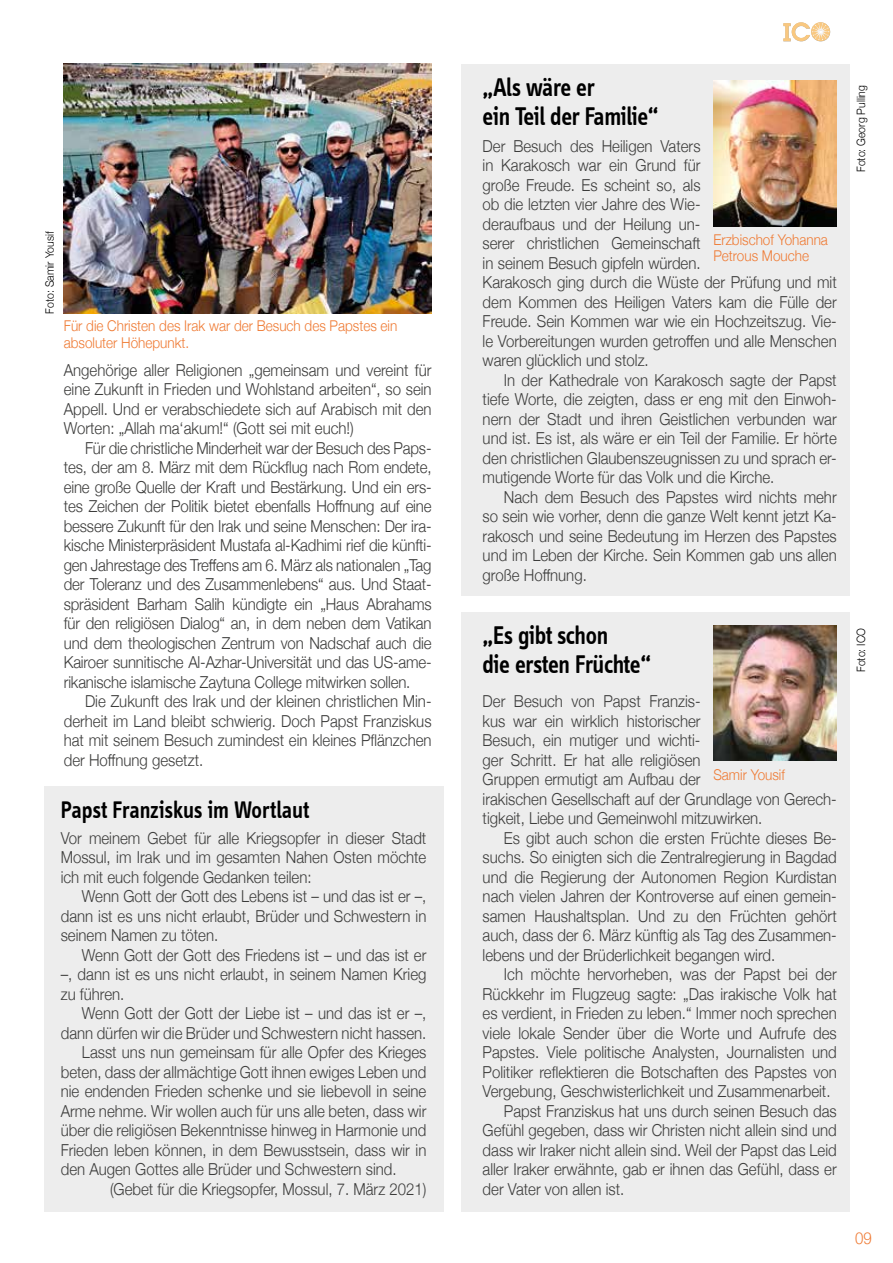
<style>
.page{position:relative;width:893px;height:1263px;background:#fff}
.page>*{position:absolute;margin:0;border:0;box-sizing:border-box;transform-origin:0 0}
.t1{font:600 26.4px/28.8px "Info Disp";letter-spacing:-.015em;color:#000;scale:.91 1}
.t2{font:600 24.75px "Info Disp";letter-spacing:-.01em;color:#000;scale:.91 1}
.t3{font:300 16.5px/19.5px "Helvetica Neue";color:#3c3c3b;text-align:justify;scale:.91 1}
.t4{font:300 16.5px "Helvetica Neue";color:#ef7a33;scale:.91 1}
.t5{font:300 14.85px/16.2px "Helvetica Neue";color:#ef7a33;scale:.91 1}
.t6{font:300 11.55px "Helvetica Neue";color:#000;scale:.91 1}
</style>
<div class="page">
<svg style="left:783px;top:22px;width:47px;height:19px"></svg>
<div style="left:461px;top:612px;width:388px;height:600px;background:#ededed"></div>
<img style="left:713px;top:626px;width:124px;height:135px">
<div style="left:461px;top:64px;width:388px;height:531px;background:#ededed"></div>
<img style="left:713px;top:81px;width:124px;height:146px">
<div style="left:44px;top:787px;width:399px;height:425px;background:#ededed"></div>
<img style="left:64px;top:64px;width:368px;height:250px">
<p class="t6" style="left:40px;top:314px;width:92px;rotate:-90deg">Foto: Samir Yousif</p>
<p class="t5" style="left:64px;top:317px;width:368px">Für die Christen des Irak war der Besuch des Papstes ein absoluter Höhepunkt.</p>
<p class="t3" style="left:64px;top:359px;width:406px">Angehörige aller Religionen „gemeinsam und vereint für eine Zukunft in Frieden und Wohlstand arbeiten“, so sein Appell. Und er verabschiedete sich auf Arabisch mit den Worten: „Allah ma‘akum!“ (Gott sei mit euch!)</p>
<p class="t3" style="left:64px;top:437px;width:406px;text-indent:21px">Für die christliche Minderheit war der Besuch des Paps&shy;tes, der am 8. März mit dem Rückflug nach Rom endete, eine große Quelle der Kraft und Bestärkung. Und ein ers&shy;tes Zeichen der Politik bietet ebenfalls Hoffnung auf eine bessere Zukunft für den Irak und seine Menschen: Der ira&shy;kische Ministerpräsident Mustafa al-Kadhimi rief die künfti&shy;gen Jahrestage des Treffens am 6. März als nationalen „Tag der Toleranz und des Zusammenlebens“ aus. Und Staat&shy;spräsident Barham Salih kündigte ein „Haus Abrahams für den religiösen Dialog“ an, in dem neben dem Vatikan und dem theologischen Zentrum von Nadschaf auch die Kairoer sunnitische Al-Azhar-Universität und das US-ame&shy;rikanische islamische Zaytuna College mitwirken sollen.</p>
<p class="t3" style="left:64px;top:690px;width:406px;text-indent:21px">Die Zukunft des Irak und der kleinen christlichen Min&shy;derheit im Land bleibt schwierig. Doch Papst Franziskus hat mit seinem Besuch zumindest ein kleines Pflänzchen der Hoffnung gesetzt.</p>
<h2 class="t2" style="left:61px;top:795px;width:275px">Papst Franziskus im Wortlaut</h2>
<p class="t3" style="left:61px;top:827px;width:403px">Vor meinem Gebet für alle Kriegsopfer in dieser Stadt Mossul, im Irak und im gesamten Nahen Osten möchte ich mit euch folgende Gedanken teilen:</p>
<p class="t3" style="left:61px;top:885px;width:403px;text-indent:21px">Wenn Gott der Gott des Lebens ist – und das ist er –, dann ist es uns nicht erlaubt, Brüder und Schwestern in seinem Namen zu töten.</p>
<p class="t3" style="left:61px;top:944px;width:403px;text-indent:21px">Wenn Gott der Gott des Friedens ist – und das ist er –, dann ist es uns nicht erlaubt, in seinem Namen Krieg zu führen.</p>
<p class="t3" style="left:82px;top:1002px;width:380px">Wenn Gott der Gott der Liebe ist – und das ist er –,</p>
<p class="t3" style="left:61px;top:1022px;width:403px">dann dürfen wir die Brüder und Schwestern nicht hassen.</p>
<p class="t3" style="left:82px;top:1041px;width:380px">Lasst uns nun gemeinsam für alle Opfer des Krieges</p>
<p class="t3" style="left:61px;top:1061px;width:403px">beten, dass der allmächtige Gott ihnen ewiges Leben und</p>
<p class="t3" style="left:61px;top:1080px;width:403px">nie endenden Frieden schenke und sie liebevoll in seine</p>
<p class="t3" style="left:61px;top:1100px;width:403px">Arme nehme. Wir wollen auch für uns alle beten, dass wir</p>
<p class="t3" style="left:61px;top:1119px;width:403px">über die religiösen Bekenntnisse hinweg in Harmonie und</p>
<p class="t3" style="left:61px;top:1139px;width:403px">Frieden leben können, in dem Bewusstsein, dass wir in</p>
<p class="t3" style="left:61px;top:1158px;width:371px">den Augen Gottes alle Brüder und Schwestern sind.</p>
<p class="t3" style="left:110px;top:1178px;width:349px">(Gebet für die Kriegsopfer, Mossul, 7. März 2021)</p>
<h1 class="t1" style="left:483px;top:73px;width:195px">„Als wäre er<br>ein Teil der Familie“</h1>
<p class="t3" style="left:483px;top:135px;width:391px;text-align:left">Der Besuch des Heiligen Vaters<br>in Karakosch war ein Grund für<br>große Freude. Es scheint so, als<br>ob die letzten vier Jahre des Wie-<br>deraufbaus und der Heilung un-<br>serer christlichen Gemeinschaft<br>in seinem Besuch gipfeln würden.<br>Karakosch ging durch die Wüste der Prüfung und mit dem Kommen des Heiligen Vaters kam die Fülle der Freude. Sein Kommen war wie ein Hochzeitszug. Vie&shy;le Vorbereitungen wurden getroffen und alle Menschen waren glücklich und stolz.</p>
<p class="t3" style="left:483px;top:369px;width:391px;text-indent:21px">In der Kathedrale von Karakosch sagte der Papst tiefe Worte, die zeigten, dass er eng mit den Einwoh&shy;nern der Stadt und ihren Geistlichen verbunden war und ist. Es ist, als wäre er ein Teil der Familie. Er hörte den christlichen Glaubenszeugnissen zu und sprach er&shy;mutigende Worte für das Volk und die Kirche.</p>
<p class="t3" style="left:483px;top:486px;width:391px;text-indent:21px">Nach dem Besuch des Papstes wird nichts mehr so sein wie vorher, denn die ganze Welt kennt jetzt Ka&shy;rakosch und seine Bedeutung im Herzen des Papstes und im Leben der Kirche. Sein Kommen gab uns allen große Hoffnung.</p>
<p class="t5" style="left:713px;top:230px;width:127px">Erzbischof Yohanna<br>Petrous Mouche</p>
<h1 class="t1" style="left:483px;top:621px;width:187px">„Es gibt schon<br>die ersten Früchte“</h1>
<p class="t3" style="left:483px;top:690px;width:391px;text-align:left">Der Besuch von Papst Franzis-<br>kus war ein wirklich historischer<br>Besuch, ein mutiger und wichti-<br>ger Schritt. Er hat alle religiösen<br>Gruppen ermutigt am Aufbau der<br>irakischen Gesellschaft auf der Grundlage von Gerech&shy;tigkeit, Liebe und Gemeinwohl mitzuwirken.</p>
<p class="t3" style="left:483px;top:827px;width:391px;text-indent:21px">Es gibt auch schon die ersten Früchte dieses Be&shy;suchs. So einigten sich die Zentralregierung in Bagdad und die Regierung der Autonomen Region Kurdistan nach vielen Jahren der Kontroverse auf einen gemein&shy;samen Haushaltsplan. Und zu den Früchten gehört auch, dass der 6. März künftig als Tag des Zusammen&shy;lebens und der Brüderlichkeit begangen wird.</p>
<p class="t3" style="left:504px;top:963px;width:367px">Ich möchte hervorheben, was der Papst bei der</p>
<p class="t3" style="left:483px;top:983px;width:391px">Rückkehr im Flugzeug sagte: „Das irakische Volk hat</p>
<p class="t3" style="left:483px;top:1002px;width:391px">es verdient, in Frieden zu leben.“ Immer noch sprechen</p>
<p class="t3" style="left:483px;top:1022px;width:391px">viele lokale Sender über die Worte und Aufrufe des</p>
<p class="t3" style="left:483px;top:1041px;width:391px">Papstes. Viele politische Analysten, Journalisten und</p>
<p class="t3" style="left:483px;top:1061px;width:391px">Politiker reflektieren die Botschaften des Papstes von</p>
<p class="t3" style="left:483px;top:1080px;width:384px">Vergebung, Geschwisterlichkeit und Zusammenarbeit.</p>
<p class="t3" style="left:504px;top:1100px;width:367px">Papst Franziskus hat uns durch seinen Besuch das</p>
<p class="t3" style="left:483px;top:1119px;width:391px">Gefühl gegeben, dass wir Christen nicht allein sind und</p>
<p class="t3" style="left:483px;top:1139px;width:391px">dass wir Iraker nicht allein sind. Weil der Papst das Leid</p>
<p class="t3" style="left:483px;top:1158px;width:391px">aller Iraker erwähnte, gab er ihnen das Gefühl, dass er</p>
<p class="t3" style="left:483px;top:1178px;width:157px">der Vater von allen ist.</p>
<p class="t5" style="left:713px;top:766px;width:80px">Samir Yousif</p>
<p class="t6" style="left:852px;top:172px;width:97px;rotate:-90deg">Foto: Georg Pulling</p>
<p class="t6" style="left:852px;top:672px;width:50px;rotate:-90deg">Foto: ICO</p>
<p class="t4" style="left:855px;top:1225px;width:20px">09</p>
</div>
